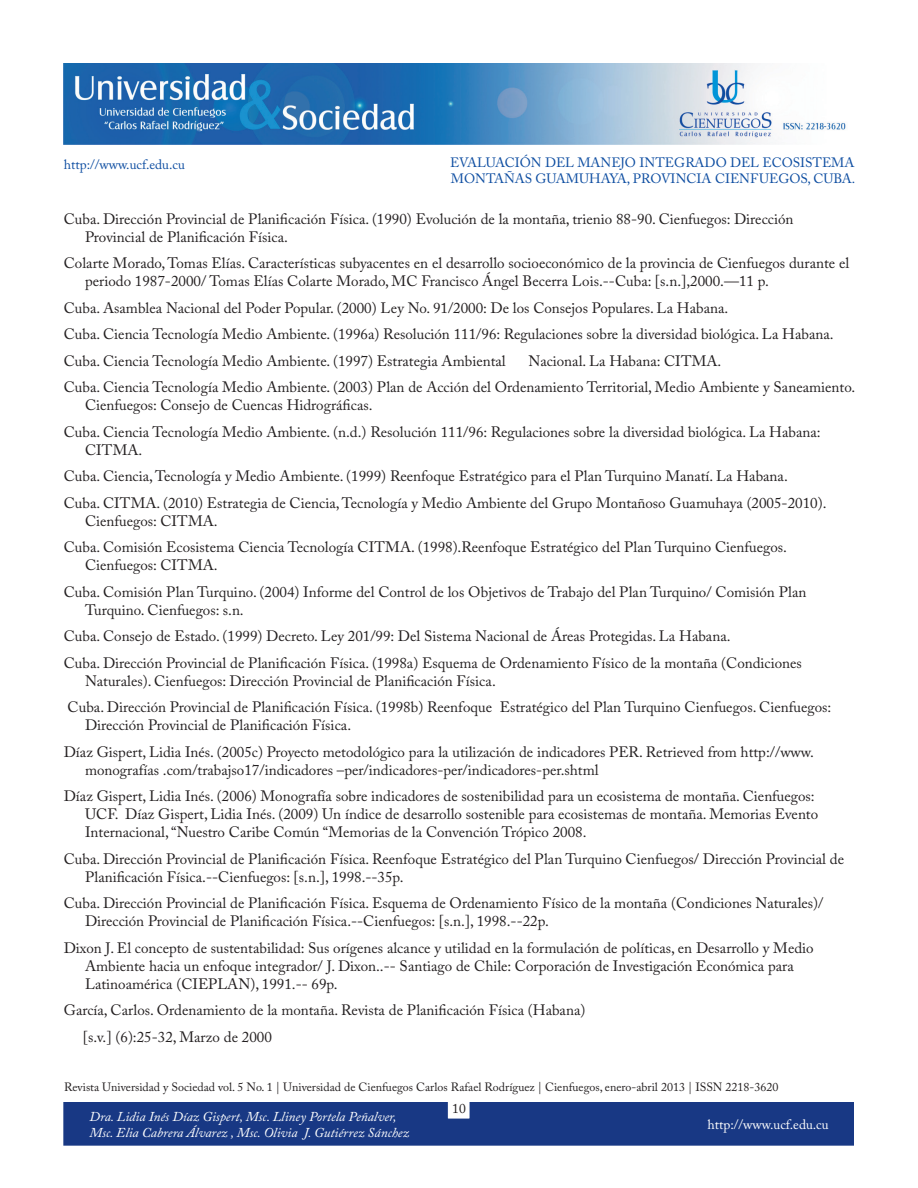
<style>
.page{position:relative;width:918px;height:1188px;background:#fff}
.page>*{position:absolute;margin:0;border:0;box-sizing:border-box;transform-origin:0 0}
.texto_bibliografia{font:15px/18px "Adobe Caslon Pro";color:#231f20}
.t1{font:13.5px/16.2px "Adobe Caslon Pro";color:#0d4da1}
.t2{font:italic 13.5px/16.2px "Adobe Caslon Pro";color:#fff}
.t3{font:13.5px "Adobe Caslon Pro";color:#fff}
.t4{font:13.5px "Adobe Caslon Pro";color:#231f20}
.t5{font:12px "Adobe Caslon Pro";color:#231f20}
</style>
<div class="page">
<img style="left:64px;top:64px;width:782px;height:80px">
<div style="left:64px;top:1103px;width:790px;height:42px;background:#183884"></div>
<p class="t1" style="left:450px;top:154px;width:407px">EVALUACIÓN DEL MANEJO INTEGRADO DEL ECOSISTEMA<br>MONTAÑAS GUAMUHAYA, PROVINCIA CIENFUEGOS, CUBA.</p>
<p class="t1" style="left:64px;top:156px;width:123px">http://www.ucf.edu.cu</p>
<p class="texto_bibliografia" style="left:85px;top:209px;width:710px;text-indent:-21px">Cuba. Dirección Provincial de Planificación Física. (1990) Evolución de la montaña, trienio 88-90. Cienfuegos: Dirección<br>Provincial de Planificación Física.</p>
<p class="texto_bibliografia" style="left:85px;top:254px;width:766px;text-indent:-21px">Colarte Morado, Tomas Elías. Características subyacentes en el desarrollo socioeconómico de la provincia de Cienfuegos durante el periodo 1987-2000/ Tomas Elías Colarte Morado, MC Francisco Ángel Becerra Lois.--Cuba: [s.n.],2000.—11 p.</p>
<p class="texto_bibliografia" style="left:64px;top:298px;width:666px">Cuba. Asamblea Nacional del Poder Popular. (2000) Ley No. 91/2000: De los Consejos Populares. La Habana.</p>
<p class="texto_bibliografia" style="left:64px;top:325px;width:771px">Cuba. Ciencia Tecnología Medio Ambiente. (1996a) Resolución 111/96: Regulaciones sobre la diversidad biológica. La Habana.</p>
<p class="texto_bibliografia" style="left:64px;top:351px;width:444px">Cuba. Ciencia Tecnología Medio Ambiente. (1997) Estrategia Ambiental</p>
<p class="texto_bibliografia" style="left:529px;top:351px;width:194px">Nacional. La Habana: CITMA.</p>
<p class="texto_bibliografia" style="left:85px;top:378px;width:772px;text-indent:-21px">Cuba. Ciencia Tecnología Medio Ambiente. (2003) Plan de Acción del Ordenamiento Territorial, Medio Ambiente y Saneamiento.<br>Cienfuegos: Consejo de Cuencas Hidrográficas.</p>
<p class="texto_bibliografia" style="left:85px;top:422px;width:737px;text-indent:-21px">Cuba. Ciencia Tecnología Medio Ambiente. (n.d.) Resolución 111/96: Regulaciones sobre la diversidad biológica. La Habana:<br>CITMA.</p>
<p class="texto_bibliografia" style="left:64px;top:467px;width:726px">Cuba. Ciencia, Tecnología y Medio Ambiente. (1999) Reenfoque Estratégico para el Plan Turquino Manatí. La Habana.</p>
<p class="texto_bibliografia" style="left:85px;top:493px;width:743px;text-indent:-21px">Cuba. CITMA. (2010) Estrategia de Ciencia, Tecnología y Medio Ambiente del Grupo Montañoso Guamuhaya (2005-2010).<br>Cienfuegos: CITMA.</p>
<p class="texto_bibliografia" style="left:85px;top:538px;width:704px;text-indent:-21px">Cuba. Comisión Ecosistema Ciencia Tecnología CITMA. (1998).Reenfoque Estratégico del Plan Turquino Cienfuegos.<br>Cienfuegos: CITMA.</p>
<p class="texto_bibliografia" style="left:85px;top:582px;width:723px;text-indent:-21px">Cuba. Comisión Plan Turquino. (2004) Informe del Control de los Objetivos de Trabajo del Plan Turquino/ Comisión Plan<br>Turquino. Cienfuegos: s.n.</p>
<p class="texto_bibliografia" style="left:64px;top:627px;width:668px">Cuba. Consejo de Estado. (1999) Decreto. Ley 201/99: Del Sistema Nacional de Áreas Protegidas. La Habana.</p>
<p class="texto_bibliografia" style="left:85px;top:653px;width:718px;text-indent:-21px">Cuba. Dirección Provincial de Planificación Física. (1998a) Esquema de Ordenamiento Físico de la montaña (Condiciones<br>Naturales). Cienfuegos: Dirección Provincial de Planificación Física.</p>
<p class="texto_bibliografia" style="left:85px;top:698px;width:748px;text-indent:-17px">Cuba. Dirección Provincial de Planificación Física. (1998b) Reenfoque Estratégico del Plan Turquino Cienfuegos. Cienfuegos:<br>Dirección Provincial de Planificación Física.</p>
<p class="texto_bibliografia" style="left:85px;top:743px;width:730px;text-indent:-21px">Díaz Gispert, Lidia Inés. (2005c) Proyecto metodológico para la utilización de indicadores PER. Retrieved from http://www. monografías .com/trabajso17/indicadores –per/indicadores-per/indicadores-per.shtml</p>
<p class="texto_bibliografia" style="left:85px;top:787px;width:735px;text-indent:-21px">Díaz Gispert, Lidia Inés. (2006) Monografía sobre indicadores de sostenibilidad para un ecosistema de montaña. Cienfuegos:<br>UCF. Díaz Gispert, Lidia Inés. (2009) Un índice de desarrollo sostenible para ecosistemas de montaña. Memorias Evento<br>Internacional, “Nuestro Caribe Común “Memorias de la Convención Trópico 2008.</p>
<p class="texto_bibliografia" style="left:85px;top:850px;width:761px;text-indent:-21px">Cuba. Dirección Provincial de Planificación Física. Reenfoque Estratégico del Plan Turquino Cienfuegos/ Dirección Provincial de<br>Planificación Física.--Cienfuegos: [s.n.], 1998.--35p.</p>
<p class="texto_bibliografia" style="left:85px;top:894px;width:740px;text-indent:-21px">Cuba. Dirección Provincial de Planificación Física. Esquema de Ordenamiento Físico de la montaña (Condiciones Naturales)/<br>Dirección Provincial de Planificación Física.--Cienfuegos: [s.n.], 1998.--22p.</p>
<p class="texto_bibliografia" style="left:85px;top:939px;width:730px;text-indent:-21px">Dixon J. El concepto de sustentabilidad: Sus orígenes alcance y utilidad en la formulación de políticas, en Desarrollo y Medio<br>Ambiente hacia un enfoque integrador/ J. Dixon..-- Santiago de Chile: Corporación de Investigación Económica para<br>Latinoamérica (CIEPLAN), 1991.-- 69p.</p>
<p class="texto_bibliografia" style="left:64px;top:1001px;width:523px">García, Carlos. Ordenamiento de la montaña. Revista de Planificación Física (Habana)</p>
<p class="texto_bibliografia" style="left:83px;top:1028px;width:191px">[s.v.] (6):25-32, Marzo de 2000</p>
<p class="t5" style="left:64px;top:1079px;width:716px">Revista Universidad y Sociedad vol. 5 No. 1 | Universidad de Cienfuegos Carlos Rafael Rodríguez | Cienfuegos, enero-abril 2013 | ISSN 2218-3620</p>
<p class="t4" style="left:452px;top:1100px;width:15px">10</p>
<p class="t2" style="left:90px;top:1108px;width:321px">Dra. Lidia Inés Díaz Gispert, Msc. Lliney Portela Peñalver,<br>Msc. Elia Cabrera Álvarez , Msc. Olivia J. Gutiérrez Sánchez</p>
<p class="t3" style="left:708px;top:1117px;width:123px">http://www.ucf.edu.cu</p>
</div>
